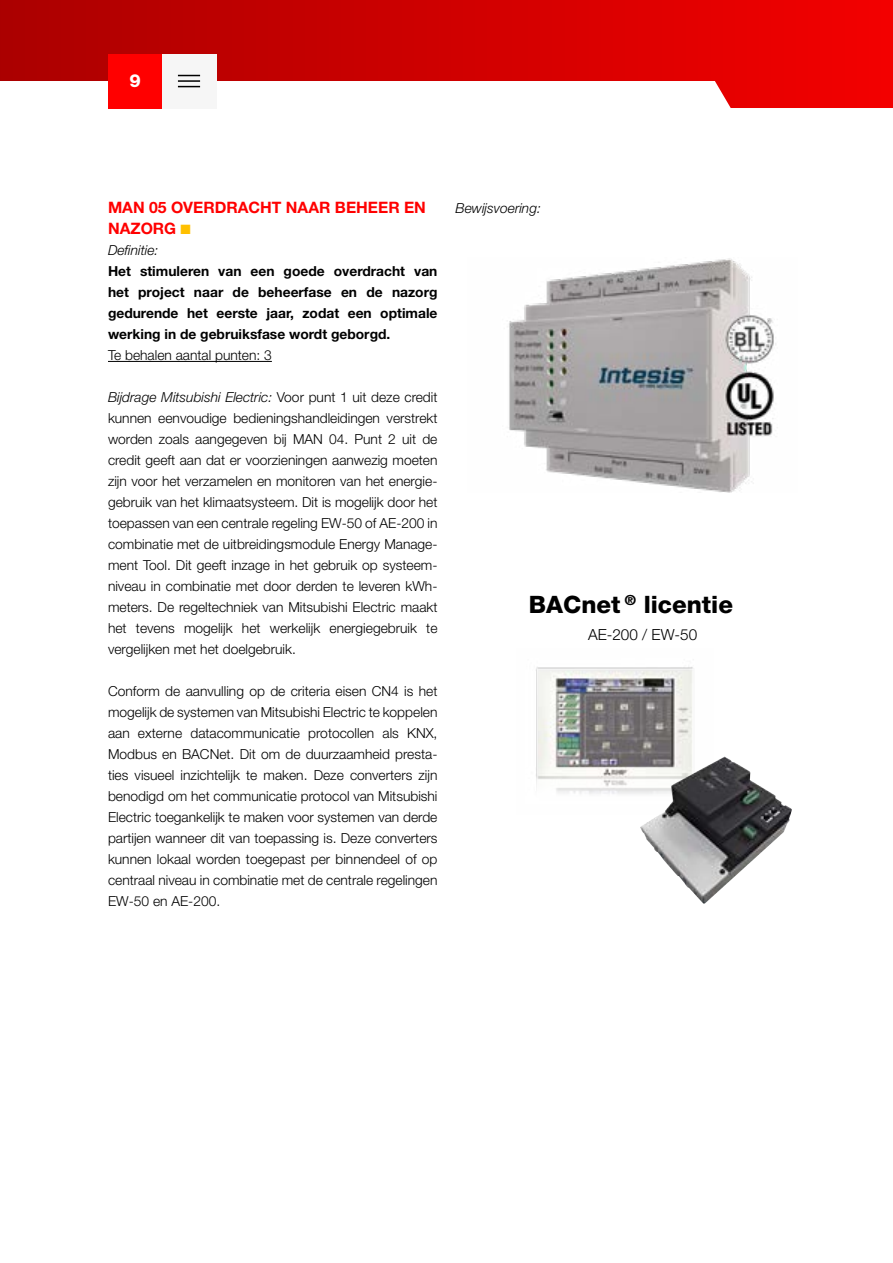
<style>
.page{position:relative;width:893px;height:1263px;background:#fff}
.page>*{position:absolute;margin:0;border:0;box-sizing:border-box;transform-origin:0 0}
.t1{font:800 24px "Helvetica Neue LT Std";color:#000}
.t2{font:800 18px "Helvetica Neue LT Std";color:#fff}
.t3{font:700 15.75px/21px "Helvetica Neue LT Std";color:#f00}
.t4{font:300 15.3px "Helvetica Neue LT Std";color:#000}
.t5{font:300 13.8px/21px "Helvetica Neue LT Std";color:#000;text-align:justify}
.t6{font:700 13.8px/21px "Helvetica Neue LT Std";color:#000;text-align:justify}
.t7{font:italic 300 13.8px "Helvetica Neue LT Std";color:#000}
.s1{color:#ffc000}
.s2{font-style:italic}
</style>
<div class="page">
<svg style="left:0;top:0;width:893px;height:108px"></svg>
<div style="left:108px;top:54px;width:54px;height:54px;background:#f00"></div>
<div style="left:162px;top:54px;width:54px;height:54px;background:#f6f6f6"></div>
<svg style="left:178px;top:75px;width:22px;height:1px"></svg>
<hr style="left:178px;top:80px;width:22px;height:2px;background:#000">
<svg style="left:178px;top:86px;width:22px;height:1px"></svg>
<hr style="left:108px;top:361px;width:164px;height:1px;background:#000">
<img style="left:509px;top:258px;width:267px;height:235px">
<img style="left:536px;top:667px;width:157px;height:127px">
<img style="left:640px;top:757px;width:152px;height:147px">
<h2 class="t2" style="left:129px;top:70px;width:13px">9</h2>
<p class="t3" style="left:108px;top:197px;width:319px">MAN 05 OVERDRACHT NAAR BEHEER EN<br>NAZORG <span class="s1">■</span></p>
<p class="t7" style="left:108px;top:242px;width:52px">Definitie:</p>
<p class="t6" style="left:108px;top:260px;width:331px">Het stimuleren van een goede overdracht van het project naar de beheerfase en de nazorg gedurende het eerste jaar, zodat een optimale werking in de gebruiksfase wordt geborgd.</p>
<p class="t5" style="left:108px;top:344px;width:165px">Te behalen aantal punten: 3</p>
<p class="t5" style="left:108px;top:386px;width:331px"><span class="s2">Bijdrage Mitsubishi Electric:</span> Voor punt 1 uit deze credit kunnen eenvoudige bedieningshandleidingen verstrekt worden zoals aangegeven bij MAN 04. Punt 2 uit de credit geeft aan dat er voorzieningen aanwezig moeten zijn voor het verzamelen en monitoren van het energie&shy;gebruik van het klimaatsysteem. Dit is mogelijk door het toepassen van een centrale regeling EW-50 of AE-200 in combinatie met de uitbreidingsmodule Energy Manage&shy;ment Tool. Dit geeft inzage in het gebruik op systeem&shy;niveau in combinatie met door derden te leveren kWh&shy;meters. De regeltechniek van Mitsubishi Electric maakt het tevens mogelijk het werkelijk energiegebruik te vergelijken met het doelgebruik.</p>
<p class="t5" style="left:108px;top:680px;width:331px">Conform de aanvulling op de criteria eisen CN4 is het mogelijk de systemen van Mitsubishi Electric te koppelen aan externe datacommunicatie protocollen als KNX, Modbus en BACNet. Dit om de duurzaamheid presta&shy;ties visueel inzichtelijk te maken. Deze converters zijn benodigd om het communicatie protocol van Mitsubishi Electric toegankelijk te maken voor systemen van derde partijen wanneer dit van toepassing is. Deze converters kunnen lokaal worden toegepast per binnendeel of op centraal niveau in combinatie met de centrale regelingen EW-50 en AE-200.</p>
<p class="t7" style="left:455px;top:200px;width:87px">Bewijsvoering:</p>
<h1 class="t1" style="left:529px;top:590px;width:206px">BACnet <sup>®</sup> licentie</h1>
<p class="t4" style="left:588px;top:625px;width:111px">AE-200 / EW-50</p>
</div>
